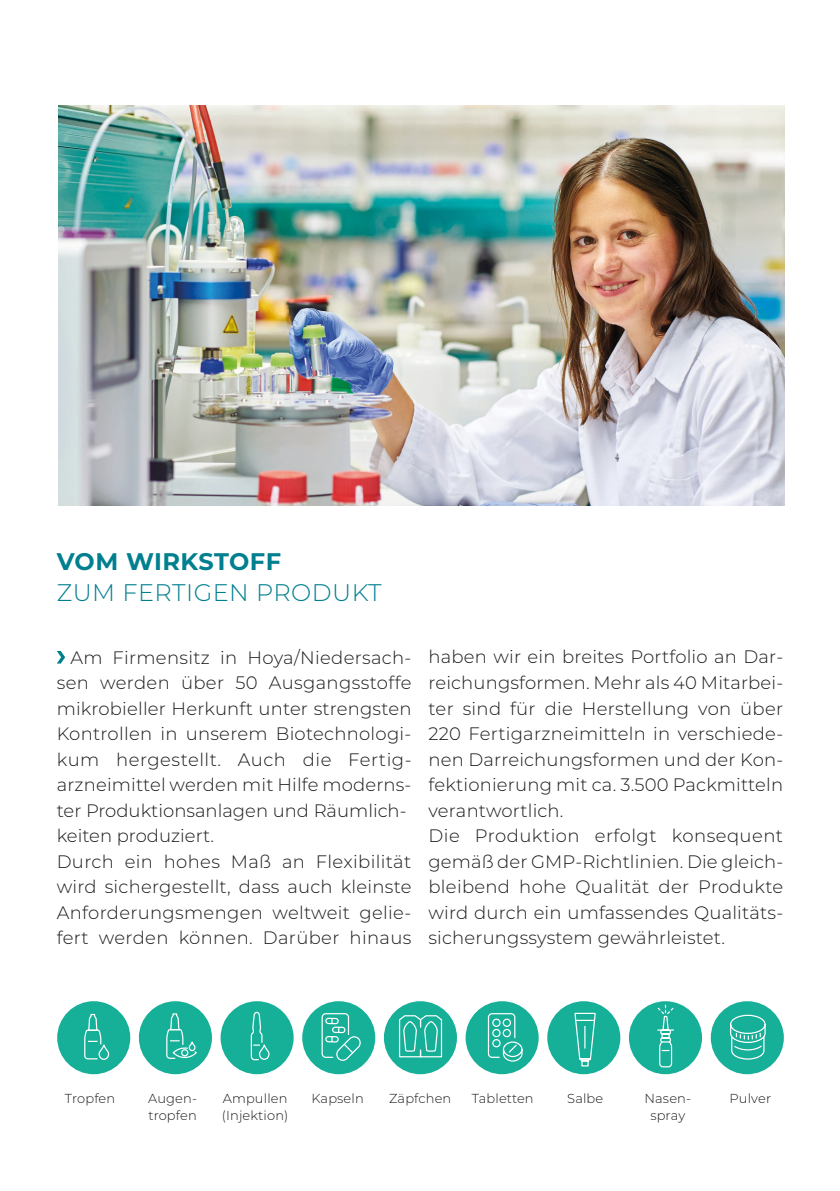
<style>
.page{position:relative;width:840px;height:1191px;background:#fff}
.page>*{position:absolute;margin:0;border:0;box-sizing:border-box;transform-origin:0 0}
.t1{font:300 24px "Montserrat";letter-spacing:.02em;color:#007f8f}
.t2{font:700 24px "Montserrat";letter-spacing:.015em;color:#007f8f}
.t3{font:300 18px/25.6px "Montserrat";letter-spacing:.01em;color:#1b1a19}
.t4{font:300 13px/17px "Montserrat";letter-spacing:.01em;color:#1b1a19}
</style>
<div class="page">
<img style="left:58px;top:106px;width:726px;height:400px">
<div style="left:57px;top:1001px;width:73px;height:73px;background:#16af98;border-radius:50%"></div>
<svg style="left:84px;top:1013px;width:26px;height:47px"></svg>
<div style="left:139px;top:1001px;width:73px;height:73px;background:#16af98;border-radius:50%"></div>
<svg style="left:166px;top:1013px;width:31px;height:46px"></svg>
<div style="left:220px;top:1001px;width:73px;height:73px;background:#16af98;border-radius:50%"></div>
<svg style="left:250px;top:1011px;width:20px;height:49px"></svg>
<div style="left:302px;top:1001px;width:73px;height:73px;background:#16af98;border-radius:50%"></div>
<svg style="left:321px;top:1013px;width:40px;height:48px"></svg>
<div style="left:384px;top:1001px;width:72px;height:73px;background:#16af98;border-radius:50%"></div>
<svg style="left:398px;top:1007px;width:44px;height:66px"></svg>
<div style="left:465px;top:1001px;width:73px;height:73px;background:#16af98;border-radius:50%"></div>
<svg style="left:487px;top:1013px;width:36px;height:49px"></svg>
<div style="left:547px;top:1001px;width:73px;height:73px;background:#16af98;border-radius:50%"></div>
<svg style="left:574px;top:1012px;width:22px;height:55px"></svg>
<div style="left:628px;top:1001px;width:73px;height:73px;background:#16af98;border-radius:50%"></div>
<svg style="left:657px;top:1004px;width:17px;height:64px"></svg>
<div style="left:710px;top:1001px;width:73px;height:73px;background:#16af98;border-radius:50%"></div>
<svg style="left:730px;top:1014px;width:35px;height:46px"></svg>
<svg style="left:57px;top:651px;width:8px;height:12px"></svg>
<h1 class="t2" style="left:57px;top:544px;width:226px">VOM WIRKSTOFF</h1>
<h1 class="t1" style="left:57px;top:576px;width:326px">ZUM FERTIGEN PRODUKT</h1>
<p class="t3" style="left:57px;top:644px;width:356px;text-indent:14px">Am Firmensitz in Hoya/Niedersach&shy;sen werden über 50 Ausgangsstoffe mikrobieller Herkunft unter strengsten Kontrollen in unserem Biotechnologi&shy;kum hergestellt. Auch die Fertig&shy;arzneimittel werden mit Hilfe moderns&shy;ter Produktionsanlagen und Räumlich&shy;keiten produziert.<br>Durch ein hohes Maß an Flexibilität wird sichergestellt, dass auch kleinste Anforderungsmengen weltweit gelie&shy;fert werden können. Darüber hinaus</p>
<p class="t3" style="left:428px;top:643px;width:356px">haben wir ein breites Portfolio an Dar&shy;reichungsformen. Mehr als 40 Mitarbei&shy;ter sind für die Herstellung von über 220 Fertigarzneimitteln in verschiede&shy;nen Darreichungsformen und der Kon&shy;fektionierung mit ca. 3.500 Packmitteln verantwortlich.<br>Die Produktion erfolgt konsequent gemäß der GMP-Richtlinien. Die gleich&shy;bleibend hohe Qualität der Produkte wird durch ein umfassendes Qualitäts&shy;sicherungssystem gewährleistet.</p>
<p class="t4" style="left:65px;top:1089px;width:52px">Tropfen</p>
<p class="t4" style="left:148px;top:1089px;width:50px">Augen&shy;tropfen</p>
<p class="t4" style="left:222px;top:1089px;width:68px">Ampullen (Injektion)</p>
<p class="t4" style="left:311px;top:1089px;width:54px">Kapseln</p>
<p class="t4" style="left:389px;top:1089px;width:64px">Zäpfchen</p>
<p class="t4" style="left:471px;top:1089px;width:63px">Tabletten</p>
<p class="t4" style="left:567px;top:1089px;width:37px">Salbe</p>
<p class="t4" style="left:644px;top:1089px;width:48px;text-align:center">Nasen&shy;spray</p>
<p class="t4" style="left:729px;top:1089px;width:43px">Pulver</p>
</div>
